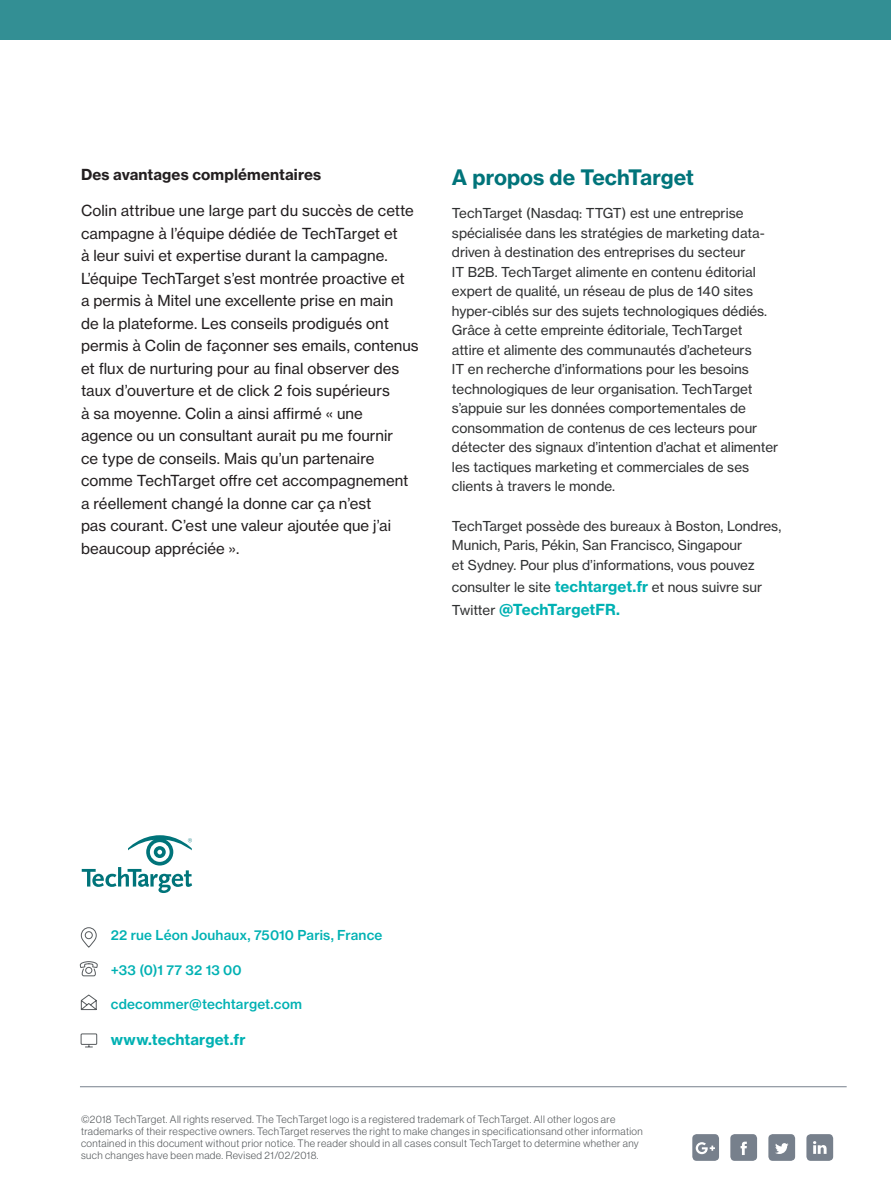
<style>
.page{position:relative;width:891px;height:1188px;background:#fff}
.page>*{position:absolute;margin:0;border:0;box-sizing:border-box;transform-origin:0 0}
.Heading_2{font:21px "N Haas Grotesk TX Std 75 Bd";color:#00747a}
.Paragraph_Style_afte{font:15px/22.5px "N Haas Grotesk TX Std 55 Rg";letter-spacing:.005em;color:#231f20}
.Boilerplate{font:15px "N Haas Grotesk TX Std 75 Bd";letter-spacing:.005em;color:#00b1b3}
.Paragraph_Style_afte-2{font:15px "N Haas Grotesk TX Std 75 Bd";letter-spacing:.01em;color:#231f20}
.Boilerplate-2{font:13.5px/19.5px "N Haas Grotesk TX Std 55 Rg";color:#303132}
.t1{font:13.5px "N Haas Grotesk TX Std 65 Md";letter-spacing:.01em;color:#00b1b3}
.Copyright{font:10.5px/12px "N Haas Grotesk DS Std 45 Lt";letter-spacing:.04em;color:#575b5e}
.s1{font-family:"N Haas Grotesk TX Std 75 Bd";font-size:15px;color:#00b1b3}
.s2{font-family:"N Haas Grotesk TX Std 55 Rg";font-size:13.5px;color:#303132}
</style>
<div class="page">
<svg style="left:81px;top:927px;width:16px;height:21px"></svg>
<svg style="left:80px;top:961px;width:18px;height:16px"></svg>
<svg style="left:85px;top:1045px;width:7px;height:3px"></svg>
<svg style="left:80px;top:994px;width:17px;height:17px"></svg>
<hr style="left:80px;top:1086px;width:767px;height:1px;background:#77808c">
<svg style="left:82px;top:835px;width:110px;height:58px"></svg>
<div style="left:85px;top:931px;width:8px;height:8px;border:1px solid #575b5e;border-radius:50%"></div>
<div style="left:81px;top:1034px;width:16px;height:11px;border:1px solid #575b5e"></div>
<div style="left:0;top:0;width:891px;height:40px;background:#338f94"></div>
<div style="left:730px;top:1134px;width:27px;height:27px;background:#77808c;border-radius:4px"></div>
<div style="left:768px;top:1134px;width:27px;height:27px;background:#77808c;border-radius:4px"></div>
<div style="left:806px;top:1134px;width:27px;height:27px;background:#77808c;border-radius:4px"></div>
<div style="left:692px;top:1134px;width:27px;height:27px;background:#77808c;border-radius:4px"></div>
<svg style="left:741px;top:1142px;width:6px;height:13px"></svg>
<svg style="left:775px;top:1143px;width:14px;height:11px"></svg>
<svg style="left:813px;top:1141px;width:14px;height:13px"></svg>
<svg style="left:696px;top:1142px;width:19px;height:12px"></svg>
<p class="Paragraph_Style_afte-2" style="left:81px;top:166px;width:242px">Des avantages complémentaires</p>
<p class="Paragraph_Style_afte" style="left:81px;top:200px;width:339px">Colin attribue une large part du succès de cette campagne à l’équipe dédiée de TechTarget et<br>à leur suivi et expertise durant la campagne.<br>L’équipe TechTarget s’est montrée proactive et<br>a permis à Mitel une excellente prise en main<br>de la plateforme. Les conseils prodigués ont permis à Colin de façonner ses emails, contenus et flux de nurturing pour au final observer des taux d’ouverture et de click 2 fois supérieurs<br>à sa moyenne. Colin a ainsi affirmé « une<br>agence ou un consultant aurait pu me fournir<br>ce type de conseils. Mais qu’un partenaire comme TechTarget offre cet accompagnement a réellement changé la donne car ça n’est<br>pas courant. C’est une valeur ajoutée que j’ai beaucoup appréciée ».</p>
<p class="Heading_2" style="left:452px;top:164px;width:244px">A propos de TechTarget</p>
<p class="Boilerplate-2" style="left:452px;top:203px;width:328px">TechTarget (Nasdaq: TTGT) est une entreprise spécialisée dans les stratégies de marketing data&shy;driven à destination des entreprises du secteur<br>IT B2B. TechTarget alimente en contenu éditorial expert de qualité, un réseau de plus de 140 sites hyper-ciblés sur des sujets technologiques dédiés.<br>Grâce à cette empreinte éditoriale, TechTarget<br>attire et alimente des communautés d’acheteurs<br>IT en recherche d’informations pour les besoins technologiques de leur organisation. TechTarget s’appuie sur les données comportementales de consommation de contenus de ces lecteurs pour détecter des signaux d’intention d’achat et alimenter les tactiques marketing et commerciales de ses clients à travers le monde.</p>
<p class="Boilerplate-2" style="left:452px;top:516px;width:331px">TechTarget possède des bureaux à Boston, Londres,<br>Munich, Paris, Pékin, San Francisco, Singapour<br>et Sydney. Pour plus d’informations, vous pouvez</p>
<p class="Boilerplate-2" style="left:452px;top:578px;width:312px">consulter le site <span class="s1">techtarget.fr</span> et nous suivre sur</p>
<p class="Boilerplate" style="left:452px;top:600px;width:170px"><span class="s2">Twitter</span> @TechTargetFR.</p>
<p class="t1" style="left:111px;top:927px;width:273px">22 rue Léon Jouhaux, 75010 Paris, France</p>
<p class="t1" style="left:111px;top:961px;width:132px">+33 (0)1 77 32 13 00</p>
<p class="t1" style="left:111px;top:996px;width:193px">cdecommer@techtarget.com</p>
<p class="Boilerplate" style="left:111px;top:1030px;width:136px">www.techtarget.fr</p>
<p class="Copyright" style="left:81px;top:1114px;width:563px">©2018 TechTarget. All rights reserved. The TechTarget logo is a registered trademark of TechTarget. All other logos are trademarks of their respective owners. TechTarget reserves the right to make changes in specificationsand other information contained in this document without prior notice. The reader should in all cases consult TechTarget to determine whether any such changes have been made. Revised 21/02/2018.</p>
</div>
